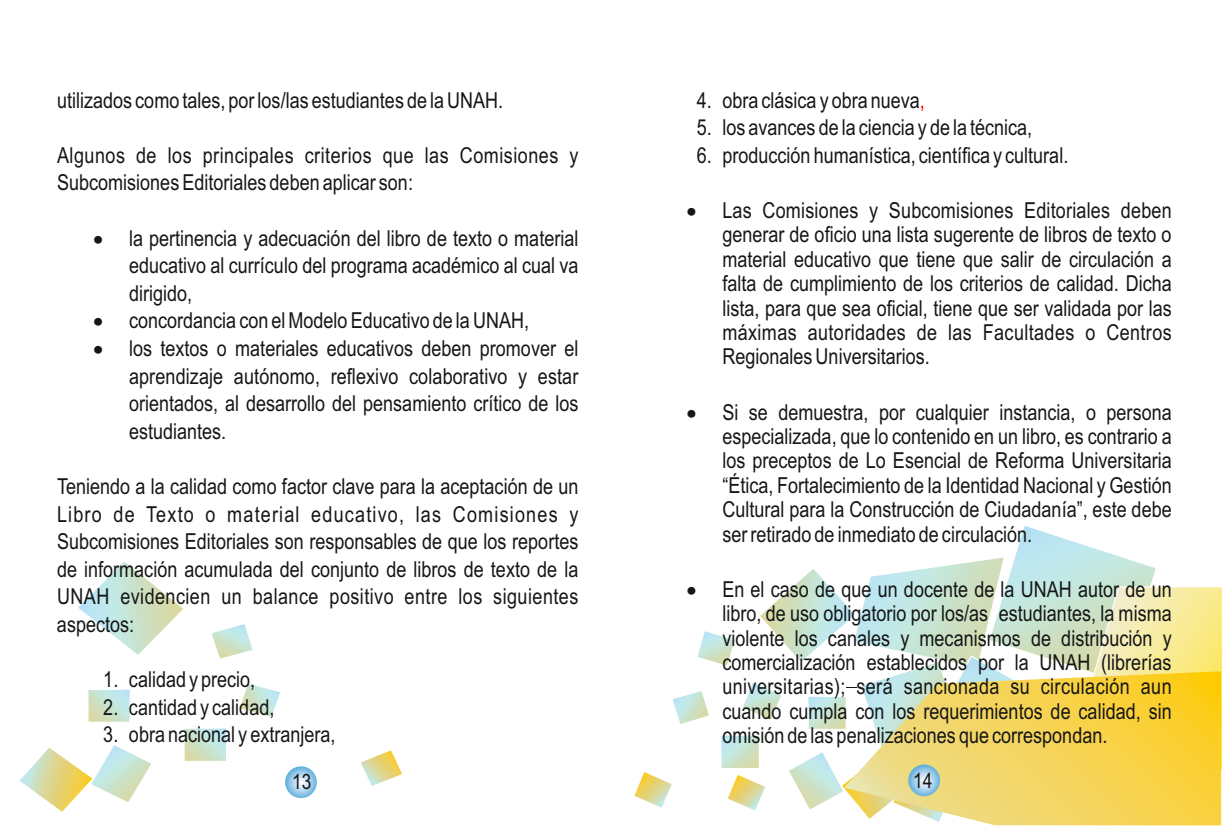
<style>
.page{position:relative;width:1224px;height:828px;background:#fff}
.page>*{position:absolute;margin:0;border:0;box-sizing:border-box;transform-origin:0 0}
.t1{font:22px/24.4px "Arial Narrow";color:#151616;text-align:justify}
.t2{font:22px/27.6px "Arial Narrow";letter-spacing:.02em;color:#151616}
.t3{font:21.2px "Arial Narrow";color:#151616}
.s1{color:#f00}
</style>
<div class="page">
<svg style="left:78px;top:562px;width:105px;height:93px"></svg>
<svg style="left:186px;top:729px;width:39px;height:31px"></svg>
<div style="left:184px;top:727px;width:43px;height:35px;border:1px solid #fff"></div>
<svg style="left:89px;top:691px;width:40px;height:30px"></svg>
<div style="left:87px;top:689px;width:44px;height:34px;border:1px solid #fff"></div>
<svg style="left:212px;top:624px;width:41px;height:35px"></svg>
<svg style="left:240px;top:684px;width:40px;height:33px"></svg>
<svg style="left:20px;top:745px;width:131px;height:67px"></svg>
<svg style="left:361px;top:750px;width:41px;height:36px"></svg>
<svg style="left:634px;top:526px;width:588px;height:298px"></svg>
<svg style="left:285px;top:766px;width:32px;height:32px"></svg>
<svg style="left:908px;top:765px;width:32px;height:31px"></svg>
<p class="t1" style="left:57px;top:90px;width:448px">utilizados como tales, por los/las estudiantes de la UNAH.</p>
<p class="t2" style="left:57px;top:143px;width:523px">Algunos de los principales criterios que las Comisiones y<br>Subcomisiones Editoriales deben aplicar son:</p>
<p class="t1" style="left:129px;top:226px;width:451px;line-height:27.6px;text-indent:-36px">• la pertinencia y adecuación del libro de texto o material educativo al currículo del programa académico al cual va dirigido,</p>
<p class="t1" style="left:93px;top:311px;width:438px">• concordancia con el Modelo Educativo de la UNAH,</p>
<p class="t1" style="left:129px;top:337px;width:451px;line-height:27.6px;text-indent:-36px">• los textos o materiales educativos deben promover el aprendizaje autónomo, reflexivo colaborativo y estar orientados, al desarrollo del pensamiento crítico de los estudiantes.</p>
<p class="t1" style="left:57px;top:474px;width:523px;line-height:27.6px">Teniendo a la calidad como factor clave para la aceptación de un Libro de Texto o material educativo, las Comisiones y Subcomisiones Editoriales son responsables de que los reportes de información acumulada del conjunto de libros de texto de la UNAH evidencien un balance positivo entre los siguientes aspectos:</p>
<p class="t1" style="left:103px;top:669px;width:154px">1. calidad y precio,</p>
<p class="t1" style="left:103px;top:697px;width:173px">2. cantidad y calidad,</p>
<p class="t1" style="left:103px;top:724px;width:234px">3. obra nacional y extranjera,</p>
<p class="t1" style="left:697px;top:90px;width:230px">4. obra clásica y obra nueva<span class="s1">,</span></p>
<p class="t1" style="left:697px;top:117px;width:337px">5. los avances de la ciencia y de la técnica,</p>
<p class="t1" style="left:697px;top:145px;width:373px">6. producción humanística, científica y cultural.</p>
<p class="t1" style="left:722px;top:200px;width:451px;text-indent:-36px">• Las Comisiones y Subcomisiones Editoriales deben generar de oficio una lista sugerente de libros de texto o material educativo que tiene que salir de circulación a falta de cumplimiento de los criterios de calidad. Dicha lista, para que sea oficial, tiene que ser validada por las máximas autoridades de las Facultades o Centros Regionales Universitarios.</p>
<p class="t1" style="left:722px;top:402px;width:451px;text-indent:-36px">• Si se demuestra, por cualquier instancia, o persona especializada, que lo contenido en un libro, es contrario a los preceptos de Lo Esencial de Reforma Universitaria “Ética, Fortalecimiento de la Identidad Nacional y Gestión Cultural para la Construcción de Ciudadanía”, este debe ser retirado de inmediato de circulación.</p>
<p class="t1" style="left:722px;top:579px;width:451px;text-indent:-36px">• En el caso de que un docente de la UNAH autor de un libro, de uso obligatorio por los/as estudiantes, la misma violente los canales y mecanismos de distribución y comercialización establecidos por la UNAH (librerías universitarias); será sancionada su circulación aun cuando cumpla con los requerimientos de calidad, sin omisión de las penalizaciones que correspondan.</p>
<p class="t3" style="left:292px;top:774px;width:21px">13</p>
<p class="t3" style="left:913px;top:773px;width:21px">14</p>
</div>
